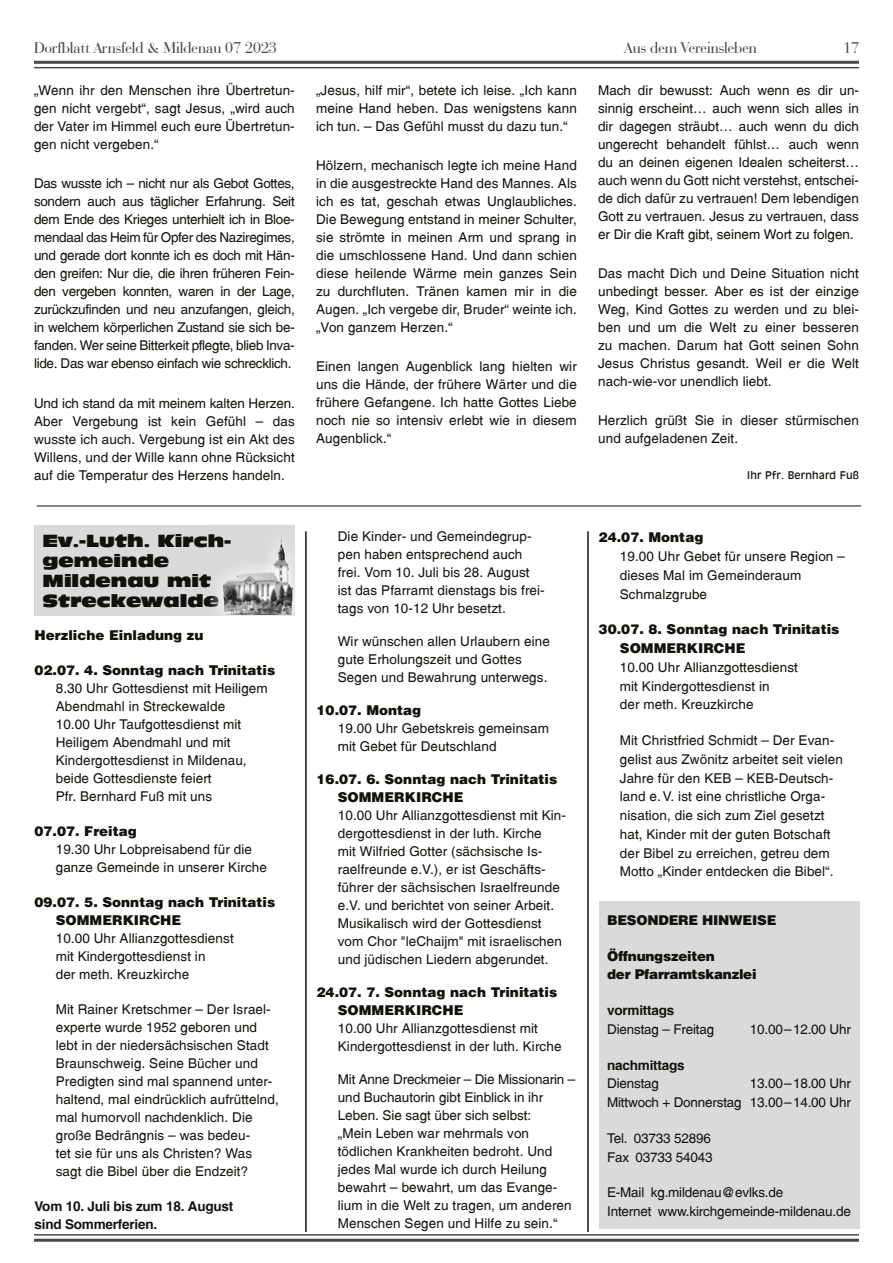
<style>
.page{position:relative;width:893px;height:1263px;background:#fff}
.page>*{position:absolute;margin:0;border:0;box-sizing:border-box;transform-origin:0 0}
.t1{font:16.5px "Bauer Bodoni BT";color:#484a48}
.t2{font:16.5px/19.8px "Incised 901 BT Nord";color:#12120d}
.t3{font:13.5px/18px "Switzerland Plain";letter-spacing:.005em;color:#12120d}
.t4{font:900 13.5px/18px "Switzerland";letter-spacing:.005em;color:#12120d}
.t5{font:13.5px/18.8px "Switzerland Plain";letter-spacing:-.015em;color:#12120d}
.t6{font:700 13.5px/18px "Switzerland";letter-spacing:-.015em;color:#12120d}
.t7{font:900 13.5px/18.8px "Switzerland";letter-spacing:-.015em;color:#12120d}
.t8{font:10.5px "Incised 901 BT";letter-spacing:.02em;color:#12120d}
</style>
<div class="page">
<hr style="left:34px;top:1239px;width:825px;height:3px;background:#484a48">
<hr style="left:34px;top:61px;width:825px;height:3px;background:#484a48">
<hr style="left:34px;top:1234px;width:825px;height:1px;background:#484a48">
<hr style="left:34px;top:67px;width:825px;height:1px;background:#484a48">
<div style="left:34px;top:525px;width:261px;height:91px;background:#d9dada"></div>
<img style="left:305px;top:531px;width:1px;height:100px">
<img style="left:208px;top:547px;width:87px;height:69px">
<img style="left:208px;top:534px;width:15px;height:13px">
<svg style="left:207px;top:574px;width:4px;height:13px"></svg>
<svg style="left:207px;top:594px;width:11px;height:13px"></svg>
<img style="left:223px;top:539px;width:70px;height:76px">
<hr style="left:306px;top:531px;width:1px;height:701px;background:#12120d">
<hr style="left:588px;top:531px;width:1px;height:701px;background:#12120d">
<div style="left:599px;top:901px;width:260px;height:328px;background:#d9dada"></div>
<hr style="left:37px;top:506px;width:824px;height:1px;background:#12120d">
<p class="t1" style="left:34px;top:38px;width:244px">Dorfblatt Arnsfeld &amp; Mildenau 07 2023</p>
<p class="t1" style="left:843px;top:38px;width:17px">17</p>
<p class="t3" style="left:34px;top:81px;width:262px;text-align:justify">„Wenn ihr den Menschen ihre Übertretun&shy;gen nicht vergebt“, sagt Jesus, „wird auch der Vater im Himmel euch eure Übertretun&shy;gen nicht vergeben.“</p>
<p class="t3" style="left:34px;top:174px;width:262px;text-align:justify">Das wusste ich – nicht nur als Gebot Gottes, sondern auch aus täglicher Erfahrung. Seit dem Ende des Krieges unterhielt ich in Bloe&shy;mendaal das Heim für Opfer des Naziregimes, und gerade dort konnte ich es doch mit Hän&shy;den greifen: Nur die, die ihren früheren Fein&shy;den vergeben konnten, waren in der Lage, zurückzufinden und neu anzufangen, gleich, in welchem körperlichen Zustand sie sich be&shy;fanden. Wer seine Bitterkeit pflegte, blieb Inva&shy;lide. Das war ebenso einfach wie schrecklich.</p>
<p class="t3" style="left:34px;top:394px;width:262px;text-align:justify">Und ich stand da mit meinem kalten Herzen.<br>Aber Vergebung ist kein Gefühl – das wusste ich auch. Vergebung ist ein Akt des Willens, und der Wille kann ohne Rücksicht auf die Temperatur des Herzens handeln.</p>
<p class="t1" style="left:625px;top:38px;width:134px">Aus dem Vereinsleben</p>
<p class="t3" style="left:316px;top:81px;width:262px;text-align:justify">„Jesus, hilf mir“, betete ich leise. „Ich kann meine Hand heben. Das wenigstens kann ich tun. – Das Gefühl musst du dazu tun.“</p>
<p class="t3" style="left:316px;top:156px;width:262px;text-align:justify">Hölzern, mechanisch legte ich meine Hand in die ausgestreckte Hand des Mannes. Als ich es tat, geschah etwas Unglaubliches.<br>Die Bewegung entstand in meiner Schulter, sie strömte in meinen Arm und sprang in die umschlossene Hand. Und dann schien diese heilende Wärme mein ganzes Sein zu durchfluten. Tränen kamen mir in die Augen. „Ich vergebe dir, Bruder“ weinte ich. „Von ganzem Herzen.“</p>
<p class="t3" style="left:316px;top:358px;width:262px;text-align:justify">Einen langen Augenblick lang hielten wir uns die Hände, der frühere Wärter und die frühere Gefangene. Ich hatte Gottes Liebe noch nie so intensiv erlebt wie in diesem Augenblick.“</p>
<p class="t3" style="left:598px;top:81px;width:262px;text-align:justify">Mach dir bewusst: Auch wenn es dir un&shy;sinnig erscheint… auch wenn sich alles in dir dagegen sträubt… auch wenn du dich ungerecht behandelt fühlst… auch wenn du an deinen eigenen Idealen scheiterst… auch wenn du Gott nicht verstehst, entschei&shy;de dich dafür zu vertrauen! Dem lebendigen Gott zu vertrauen. Jesus zu vertrauen, dass er Dir die Kraft gibt, seinem Wort zu folgen.</p>
<p class="t3" style="left:598px;top:264px;width:262px;text-align:justify">Das macht Dich und Deine Situation nicht unbedingt besser. Aber es ist der einzige Weg, Kind Gottes zu werden und zu blei&shy;ben und um die Welt zu einer besseren zu machen. Darum hat Gott seinen Sohn Jesus Christus gesandt. Weil er die Welt nach-wie-vor unendlich liebt.</p>
<p class="t3" style="left:598px;top:411px;width:262px">Herzlich grüßt Sie in dieser stürmischen und aufgeladenen Zeit.</p>
<p class="t8" style="left:747px;top:468px;width:113px">Ihr Pfr. Bernhard Fuß</p>
<p class="t2" style="left:43px;top:531px;width:190px">Ev.-Luth. Kirch&shy;gemeinde<br>Mildenau mit<br>Streckewalde</p>
<p class="t4" style="left:34px;top:626px;width:170px">Herzliche Einladung zu</p>
<p class="t4" style="left:34px;top:661px;width:242px">02.07. 4. Sonntag nach Trinitatis</p>
<p class="t3" style="left:56px;top:679px;width:214px">8.30 Uhr Gottesdienst mit Heiligem<br>Abendmahl in Streckewalde<br>10.00 Uhr Taufgottesdienst mit<br>Heiligem Abendmahl und mit<br>Kindergottesdienst in Mildenau, beide Gottesdienste feiert<br>Pfr. Bernhard Fuß mit uns</p>
<p class="t4" style="left:34px;top:822px;width:104px">07.07. Freitag</p>
<p class="t3" style="left:56px;top:840px;width:213px">19.30 Uhr Lobpreisabend für die ganze Gemeinde in unserer Kirche</p>
<p class="t4" style="left:56px;top:893px;width:221px;text-indent:-21px">09.07. 5. Sonntag nach Trinitatis<br>SOMMERKIRCHE</p>
<p class="t3" style="left:56px;top:929px;width:180px">10.00 Uhr Allianzgottesdienst mit Kindergottesdienst in<br>der meth. Kreuzkirche</p>
<p class="t3" style="left:56px;top:1000px;width:224px">Mit Rainer Kretschmer – Der Israel&shy;experte wurde 1952 geboren und lebt in der niedersächsischen Stadt Braunschweig. Seine Bücher und Predigten sind mal spannend unter&shy;haltend, mal eindrücklich aufrüttelnd, mal humorvoll nachdenklich. Die große Bedrängnis – was bedeu-<br>tet sie für uns als Christen? Was sagt die Bibel über die Endzeit?</p>
<p class="t6" style="left:34px;top:1197px;width:200px">Vom 10. Juli bis zum 18. August sind Sommerferien.</p>
<p class="t3" style="left:338px;top:527px;width:208px">Die Kinder- und Gemeindegrup&shy;pen haben entsprechend auch frei. Vom 10. Juli bis 28. August ist das Pfarramt dienstags bis frei&shy;tags von 10-12 Uhr besetzt.</p>
<p class="t3" style="left:338px;top:632px;width:214px">Wir wünschen allen Urlaubern eine gute Erholungszeit und Gottes<br>Segen und Bewahrung unterwegs.</p>
<p class="t4" style="left:317px;top:701px;width:106px">10.07. Montag</p>
<p class="t3" style="left:338px;top:719px;width:213px">19.00 Uhr Gebetskreis gemeinsam mit Gebet für Deutschland</p>
<p class="t4" style="left:338px;top:770px;width:221px;text-indent:-21px">16.07. 6. Sonntag nach Trinitatis<br>SOMMERKIRCHE</p>
<p class="t3" style="left:338px;top:806px;width:230px">10.00 Uhr Allianzgottesdienst mit Kin&shy;dergottesdienst in der luth. Kirche<br>mit Wilfried Gotter (sächsische Is&shy;raelfreunde e.V.), er ist Geschäfts&shy;führer der sächsischen Israelfreunde e.V. und berichtet von seiner Arbeit.<br>Musikalisch wird der Gottesdienst vom Chor "leChaijm" mit israelischen und jüdischen Liedern abgerundet.</p>
<p class="t4" style="left:338px;top:983px;width:221px;text-indent:-21px">24.07. 7. Sonntag nach Trinitatis<br>SOMMERKIRCHE</p>
<p class="t3" style="left:338px;top:1019px;width:225px">10.00 Uhr Allianzgottesdienst mit<br>Kindergottesdienst in der luth. Kirche</p>
<p class="t3" style="left:338px;top:1070px;width:239px">Mit Anne Dreckmeier – Die Missionarin – und Buchautorin gibt Einblick in ihr Leben. Sie sagt über sich selbst:<br>„Mein Leben war mehrmals von tödlichen Krankheiten bedroht. Und jedes Mal wurde ich durch Heilung bewahrt – bewahrt, um das Evange&shy;lium in die Welt zu tragen, um anderen Menschen Segen und Hilfe zu sein.“</p>
<p class="t4" style="left:599px;top:528px;width:106px">24.07. Montag</p>
<p class="t3" style="left:620px;top:547px;width:226px;line-height:18.8px">19.00 Uhr Gebet für unsere Region – dieses Mal im Gemeinderaum<br>Schmalzgrube</p>
<p class="t4" style="left:620px;top:620px;width:221px;line-height:18.8px;text-indent:-21px">30.07. 8. Sonntag nach Trinitatis<br>SOMMERKIRCHE</p>
<p class="t3" style="left:620px;top:658px;width:180px;line-height:18.8px">10.00 Uhr Allianzgottesdienst mit Kindergottesdienst in<br>der meth. Kreuzkirche</p>
<p class="t3" style="left:620px;top:731px;width:225px;line-height:18.8px">Mit Christfried Schmidt – Der Evan&shy;gelist aus Zwönitz arbeitet seit vielen Jahre für den KEB – KEB-Deutsch&shy;land e. V. ist eine christliche Orga&shy;nisation, die sich zum Ziel gesetzt hat, Kinder mit der guten Botschaft der Bibel zu erreichen, getreu dem Motto „Kinder entdecken die Bibel“.</p>
<p class="t7" style="left:607px;top:910px;width:171px">BESONDERE HINWEISE</p>
<p class="t7" style="left:607px;top:946px;width:151px">Öffnungszeiten<br>der Pfarramtskanzlei</p>
<p class="t6" style="left:607px;top:1001px;width:69px">vormittags</p>
<p class="t5" style="left:607px;top:1020px;width:109px">Dienstag – Freitag</p>
<p class="t5" style="left:750px;top:1020px;width:103px">10.00 – 12.00 Uhr</p>
<p class="t6" style="left:607px;top:1056px;width:79px">nachmittags</p>
<p class="t5" style="left:607px;top:1074px;width:54px">Dienstag</p>
<p class="t5" style="left:607px;top:1074px;width:245px;text-align:right">13.00 – 18.00 Uhr<br>Mittwoch + Donnerstag 13.00 – 14.00 Uhr</p>
<p class="t5" style="left:607px;top:1129px;width:107px">Tel. 03733 52896<br>Fax 03733 54043</p>
<p class="t5" style="left:607px;top:1183px;width:245px">E-Mail kg.mildenau@evlks.de<br>Internet www.kirchgemeinde-mildenau.de</p>
</div>
